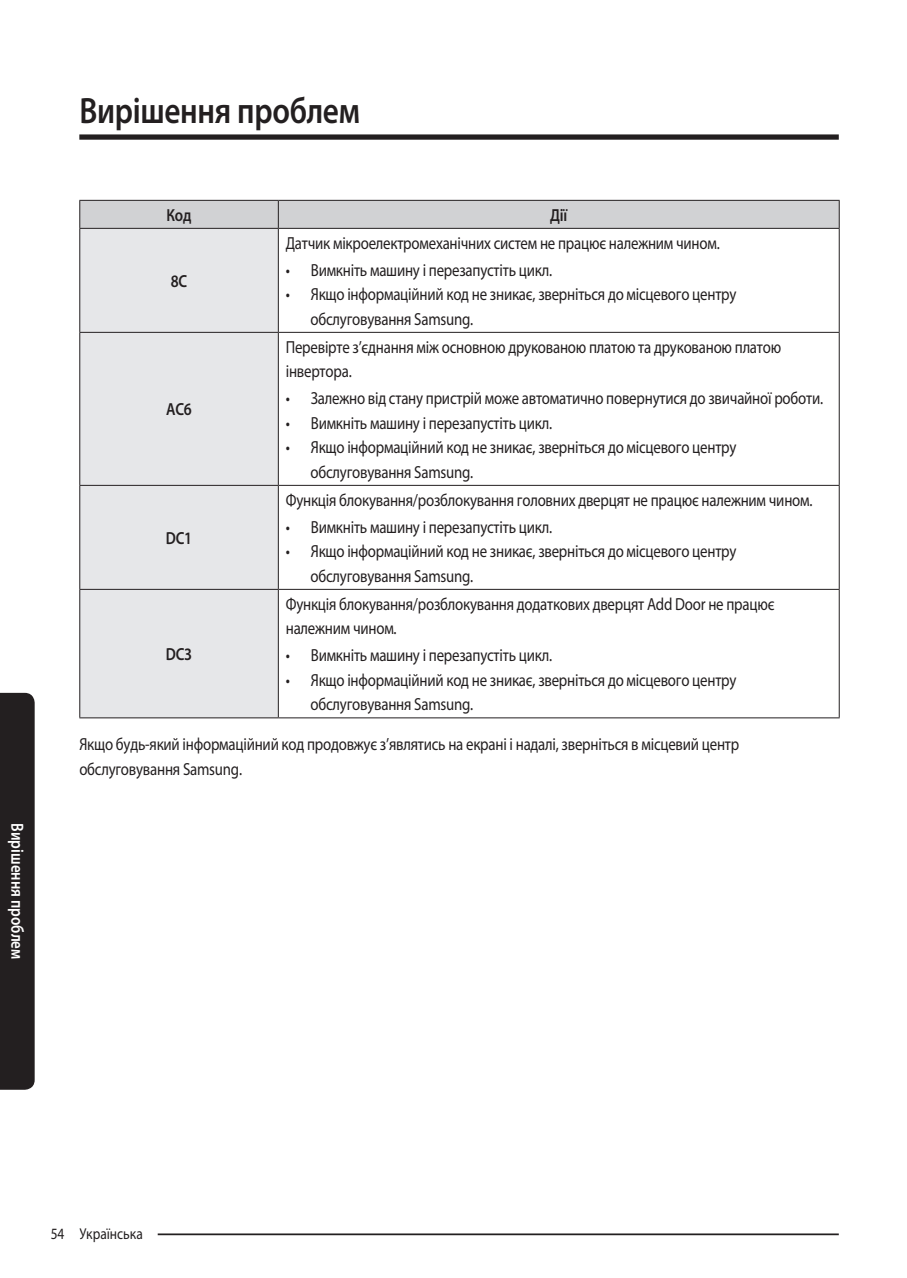
<style>
.page{position:relative;width:907px;height:1278px;background:#fff}
.page>*{position:absolute;margin:0;border:0;box-sizing:border-box;transform-origin:0 0}
.t1{font:600 36.75px "Myriad Pro";letter-spacing:-.01em;color:#231f20;scale:.85 1}
.t2{font:17.5px/24.5px "Myriad Pro";letter-spacing:-.015em;color:#231f20;scale:.85 1}
.P_Center{font:600 17.5px "Myriad Pro";letter-spacing:-.015em;color:#231f20;scale:.85 1}
.Sidebar{font:600 17.5px "Myriad Pro";color:#fff;scale:.85 1}
.t3{font:15.75px "Myriad Pro";color:#231f20;scale:.85 1}
</style>
<div class="page">
<div style="left:79px;top:134px;width:759px;height:6px;background:#231f20"></div>
<hr style="left:79px;top:1233px;width:759px;height:2px;background:#231f20">
<div style="left:64px;top:1224px;width:94px;height:17px;background:#fff"></div>
<div style="left:0;top:693px;width:35px;height:397px;background:#231f20"></div>
<div style="left:80px;top:229px;width:198px;height:488px;background:#e6e7e9"></div>
<svg style="left:79px;top:200px;width:760px;height:28px;background:#cacacc"></svg>
<hr style="left:79px;top:228px;width:199px;height:1px;background:#231f20">
<hr style="left:79px;top:229px;width:1px;height:103px;background:#231f20">
<hr style="left:278px;top:228px;width:561px;height:1px;background:#231f20">
<hr style="left:278px;top:229px;width:1px;height:103px;background:#231f20">
<hr style="left:838px;top:229px;width:1px;height:103px;background:#231f20">
<hr style="left:79px;top:332px;width:199px;height:1px;background:#231f20">
<hr style="left:79px;top:333px;width:1px;height:152px;background:#231f20">
<hr style="left:278px;top:332px;width:561px;height:1px;background:#231f20">
<hr style="left:278px;top:333px;width:1px;height:152px;background:#231f20">
<hr style="left:838px;top:333px;width:1px;height:152px;background:#231f20">
<hr style="left:79px;top:485px;width:199px;height:1px;background:#231f20">
<hr style="left:79px;top:486px;width:1px;height:103px;background:#231f20">
<hr style="left:278px;top:485px;width:561px;height:1px;background:#231f20">
<hr style="left:278px;top:486px;width:1px;height:103px;background:#231f20">
<hr style="left:838px;top:486px;width:1px;height:103px;background:#231f20">
<hr style="left:79px;top:589px;width:199px;height:1px;background:#231f20">
<hr style="left:79px;top:590px;width:1px;height:127px;background:#231f20">
<hr style="left:278px;top:589px;width:561px;height:1px;background:#231f20">
<hr style="left:278px;top:590px;width:1px;height:127px;background:#231f20">
<hr style="left:838px;top:590px;width:1px;height:127px;background:#231f20">
<hr style="left:79px;top:717px;width:199px;height:1px;background:#231f20">
<hr style="left:278px;top:717px;width:561px;height:1px;background:#231f20">
<p class="Sidebar" style="left:29px;top:823px;width:162px;rotate:90deg">Вирішення проблем</p>
<h1 class="t1" style="left:79px;top:88px;width:332px">Вирішення проблем</h1>
<p class="P_Center" style="left:167px;top:204px;width:31px">Код</p>
<p class="P_Center" style="left:550px;top:204px;width:22px">Дії</p>
<p class="P_Center" style="left:171px;top:270px;width:21px">8C</p>
<p class="P_Center" style="left:166px;top:398px;width:32px">AC6</p>
<p class="P_Center" style="left:166px;top:527px;width:33px">DC1</p>
<p class="t2" style="left:286px;top:230px;width:512px">Датчик мікроелектромеханічних систем не працює належним чином.</p>
<p class="t2" style="left:286px;top:257px;width:315px">• Вимкніть машину і перезапустіть цикл.</p>
<p class="t2" style="left:310px;top:282px;width:502px;text-indent:-25px">• Якщо інформаційний код не зникає, зверніться до місцевого центру обслуговування Samsung.</p>
<p class="t2" style="left:286px;top:334px;width:584px">Перевірте з’єднання між основною друкованою платою та друкованою платою інвертора.</p>
<p class="t2" style="left:286px;top:386px;width:633px">• Залежно від стану пристрій може автоматично повернутися до звичайної роботи.</p>
<p class="t2" style="left:286px;top:410px;width:315px">• Вимкніть машину і перезапустіть цикл.</p>
<p class="t2" style="left:310px;top:435px;width:502px;text-indent:-25px">• Якщо інформаційний код не зникає, зверніться до місцевого центру обслуговування Samsung.</p>
<p class="t2" style="left:286px;top:487px;width:621px">Функція блокування/розблокування головних дверцят не працює належним чином.</p>
<p class="t2" style="left:286px;top:514px;width:315px">• Вимкніть машину і перезапустіть цикл.</p>
<p class="t2" style="left:310px;top:539px;width:502px;text-indent:-25px">• Якщо інформаційний код не зникає, зверніться до місцевого центру обслуговування Samsung.</p>
<p class="t2" style="left:286px;top:591px;width:576px">Функція блокування/розблокування додаткових дверцят Add Door не працює належним чином.</p>
<p class="t2" style="left:286px;top:643px;width:315px">• Вимкніть машину і перезапустіть цикл.</p>
<p class="t2" style="left:310px;top:667px;width:502px;text-indent:-25px">• Якщо інформаційний код не зникає, зверніться до місцевого центру обслуговування Samsung.</p>
<p class="t2" style="left:79px;top:732px;width:777px">Якщо будь-який інформаційний код продовжує з’являтись на екрані і надалі, зверніться в місцевий центр обслуговування Samsung.</p>
<p class="P_Center" style="left:166px;top:643px;width:33px">DC3</p>
<p class="t3" style="left:51px;top:1224px;width:110px">54 Українська</p>
</div>
